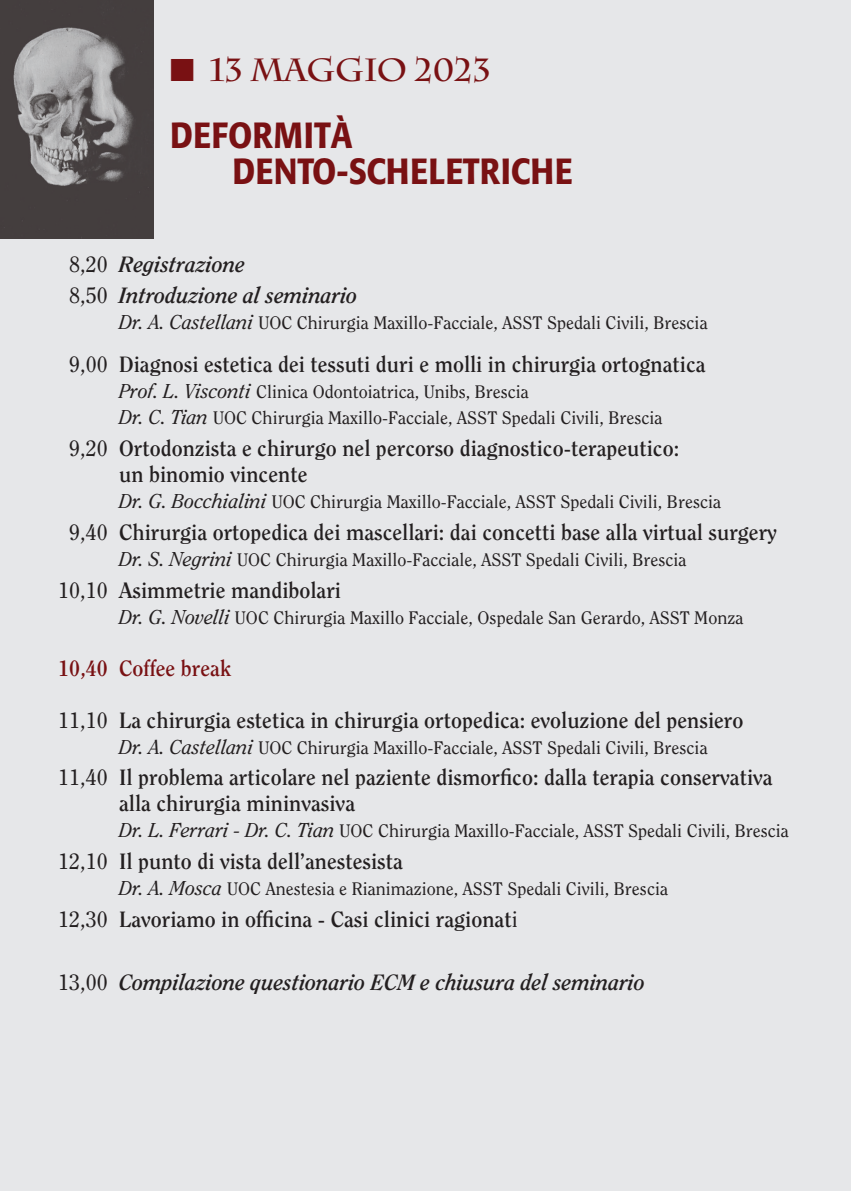
<style>
.page{position:relative;width:851px;height:1191px;background:#fff}
.page>*{position:absolute;margin:0;border:0;box-sizing:border-box;transform-origin:0 0}
.t1{font:500 36px "Formata";color:#791113;scale:.9 1}
.t2{font:700 32px "Charlemagne Std";letter-spacing:-.01em;color:#791113}
.t3{font:700 22px/26px "Clearface";color:#231f20}
.t4{font:italic 700 22px "Clearface";color:#231f20}
.t5{font:700 22px "Clearface";color:#791113}
.t6{font:18px "Clearface";color:#231f20}
.s1{font-weight:400;font-style:normal}
.s2{font-style:italic;font-size:20px}
.s3{font-weight:400}
</style>
<div class="page">
<div style="left:0;top:0;width:850px;height:1191px;background:#e6e7e9"></div>
<img style="left:0;top:0;width:153px;height:238px">
<p class="t2" style="left:170px;top:51px;width:322px">■ 13 MAGGIO 2023</p>
<p class="t1" style="left:170px;top:113px;width:204px">DEFORMITÀ</p>
<p class="t1" style="left:232px;top:149px;width:380px">DENTO-SCHELETRICHE</p>
<p class="t4" style="left:69px;top:251px;width:177px"><span class="s1">8,20</span> Registrazione</p>
<p class="t4" style="left:69px;top:283px;width:290px"><span class="s1">8,50</span> Introduzione al seminario</p>
<p class="t6" style="left:119px;top:312px;width:590px"><span class="s2">Dr. A. Castellani</span> UOC Chirurgia Maxillo-Facciale, ASST Spedali Civili, Brescia</p>
<p class="t3" style="left:69px;top:352px;width:637px"><span class="s3">9,00</span> Diagnosi estetica dei tessuti duri e molli in chirurgia ortognatica</p>
<p class="t6" style="left:119px;top:381px;width:411px"><span class="s2">Prof. L. Visconti</span> Clinica Odontoiatrica, Unibs, Brescia</p>
<p class="t6" style="left:119px;top:407px;width:544px"><span class="s2">Dr. C. Tian</span> UOC Chirurgia Maxillo-Facciale, ASST Spedali Civili, Brescia</p>
<p class="t3" style="left:119px;top:435px;width:561px;text-indent:-50px"><span class="s3">9,20</span> Ortodonzista e chirurgo nel percorso diagnostico-terapeutico: un binomio vincente</p>
<p class="t6" style="left:119px;top:491px;width:603px"><span class="s2">Dr. G. Bocchialini</span> UOC Chirurgia Maxillo-Facciale, ASST Spedali Civili, Brescia</p>
<p class="t3" style="left:69px;top:519px;width:709px"><span class="s3">9,40</span> Chirurgia ortopedica dei mascellari: dai concetti base alla virtual surgery</p>
<p class="t6" style="left:119px;top:549px;width:569px"><span class="s2">Dr. S. Negrini</span> UOC Chirurgia Maxillo-Facciale, ASST Spedali Civili, Brescia</p>
<p class="t3" style="left:58px;top:577px;width:284px"><span class="s3">10,10</span> Asimmetrie mandibolari</p>
<p class="t6" style="left:119px;top:606px;width:625px"><span class="s2">Dr. G. Novelli</span> UOC Chirurgia Maxillo Facciale, Ospedale San Gerardo, ASST Monza</p>
<p class="t5" style="left:58px;top:654px;width:174px">10,40 Coffee break</p>
<p class="t3" style="left:58px;top:707px;width:686px"><span class="s3">11,10</span> La chirurgia estetica in chirurgia ortopedica: evoluzione del pensiero</p>
<p class="t6" style="left:119px;top:736px;width:590px"><span class="s2">Dr. A. Castellani</span> UOC Chirurgia Maxillo-Facciale, ASST Spedali Civili, Brescia</p>
<p class="t3" style="left:119px;top:764px;width:655px;text-indent:-61px"><span class="s3">11,40</span> Il problema articolare nel paziente dismorfico: dalla terapia conservativa alla chirurgia mininvasiva</p>
<p class="t6" style="left:119px;top:820px;width:671px"><span class="s2">Dr. L. Ferrari - Dr. C. Tian</span> UOC Chirurgia Maxillo-Facciale, ASST Spedali Civili, Brescia</p>
<p class="t3" style="left:58px;top:848px;width:346px"><span class="s3">12,10</span> Il punto di vista dell’anestesista</p>
<p class="t6" style="left:119px;top:878px;width:550px"><span class="s2">Dr. A. Mosca</span> UOC Anestesia e Rianimazione, ASST Spedali Civili, Brescia</p>
<p class="t3" style="left:58px;top:906px;width:461px"><span class="s3">12,30</span> Lavoriamo in officina - Casi clinici ragionat<span class="s3">i</span></p>
<p class="t4" style="left:58px;top:969px;width:588px"><span class="s1">13,00</span> Compilazione questionario ECM e chiusura del seminario</p>
</div>
